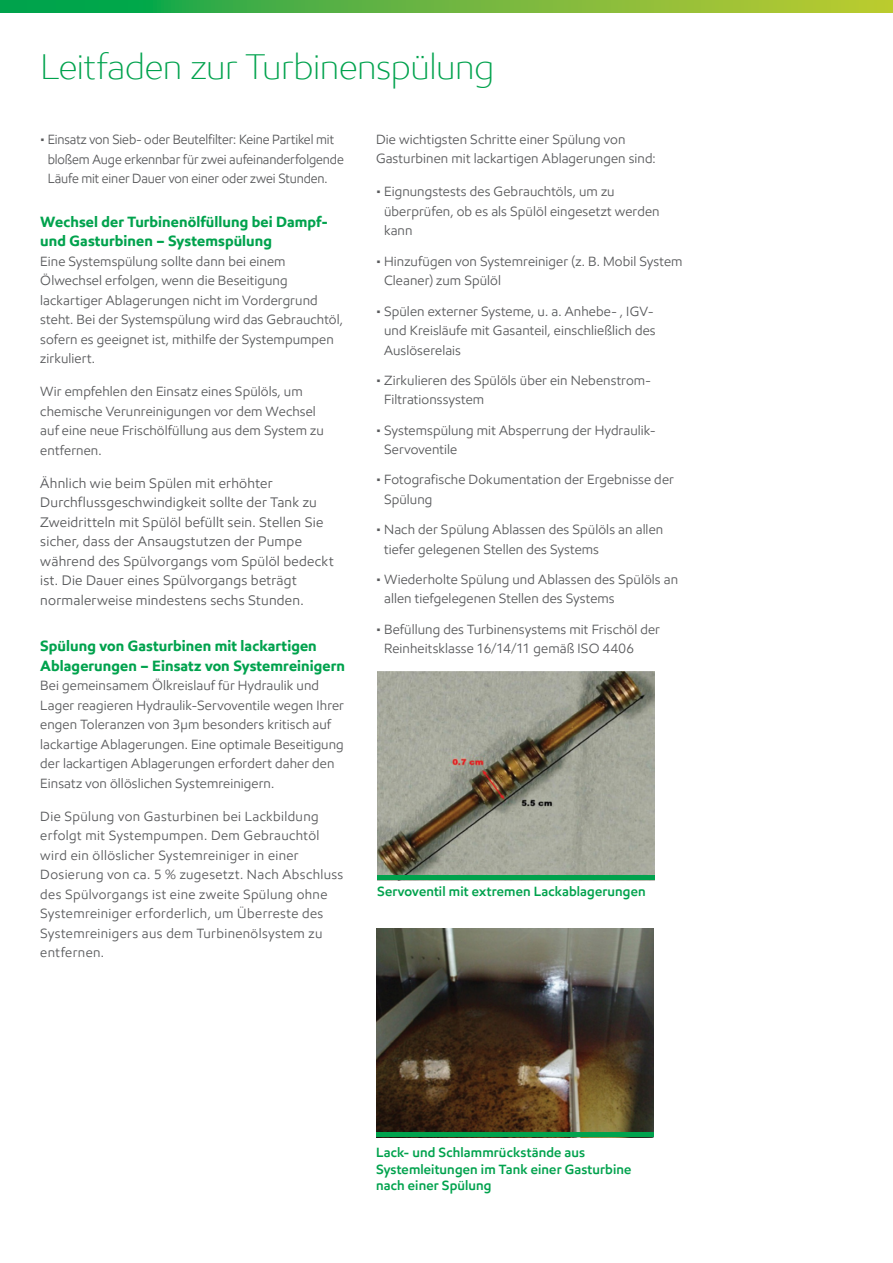
<style>
.page{position:relative;width:893px;height:1263px;background:#fff}
.page>*{position:absolute;margin:0;border:0;box-sizing:border-box;transform-origin:0 0}
.t1{font:300 36px "E Mprint";letter-spacing:-.005em;color:#00a24d}
.t2{font:700 15px/19.5px "E Mprint";letter-spacing:.005em;color:#00a24d}
.t3{font:13.95px/19.5px "E Mprint";letter-spacing:.02em;color:#58595b}
.t4{font:13.5px/19.5px "E Mprint";letter-spacing:.01em;color:#58595b}
.t5{font:13.5px/19.5px "E Mprint";letter-spacing:.03em;color:#58595b}
.t6{font:13.5px/19.5px "E Mprint";letter-spacing:.01em;color:#58595b;scale:.96 1}
.t7{font:600 13.5px/16.5px "E Mprint";letter-spacing:.01em;color:#00a24d}
</style>
<div class="page">
<svg style="left:0;top:0;width:893px;height:13px"></svg>
<img style="left:377px;top:672px;width:278px;height:203px">
<div style="left:377px;top:875px;width:278px;height:5px;background:#00a24d"></div>
<img style="left:376px;top:929px;width:278px;height:203px">
<div style="left:376px;top:1132px;width:278px;height:5px;background:#00a24d"></div>
<h1 class="t1" style="left:40px;top:44px;width:455px">Leitfaden zur Turbinenspülung</h1>
<p class="t6" style="left:48px;top:130px;width:310px;text-indent:-7px">• Einsatz von Sieb- oder Beutelfilter: Keine Partikel mit bloßem Auge erkennbar für zwei aufeinanderfolgende<br>Läufe mit einer Dauer von einer oder zwei Stunden.</p>
<p class="t2" style="left:40px;top:212px;width:289px">Wechsel der Turbinenölfüllung bei Dampf&shy;und Gasturbinen – Systemspülung</p>
<p class="t4" style="left:40px;top:251px;width:304px">Eine Systemspülung sollte dann bei einem Ölwechsel erfolgen, wenn die Beseitigung lackartiger Ablagerungen nicht im Vordergrund steht. Bei der Systemspülung wird das Gebrauchtöl, sofern es geeignet ist, mithilfe der Systempumpen zirkuliert.</p>
<p class="t4" style="left:40px;top:382px;width:285px">Wir empfehlen den Einsatz eines Spülöls, um chemische Verunreinigungen vor dem Wechsel auf eine neue Frischölfüllung aus dem System zu entfernen.</p>
<p class="t3" style="left:40px;top:473px;width:295px">Ähnlich wie beim Spülen mit erhöhter Durchflussgeschwindigkeit sollte der Tank zu Zweidritteln mit Spülöl befüllt sein. Stellen Sie sicher, dass der Ansaugstutzen der Pumpe während des Spülvorgangs vom Spülöl bedeckt ist. Die Dauer eines Spülvorgangs beträgt normalerweise mindestens sechs Stunden.</p>
<p class="t2" style="left:40px;top:636px;width:306px">Spülung von Gasturbinen mit lackartigen<br>Ablagerungen – Einsatz von Systemreinigern</p>
<p class="t4" style="left:40px;top:676px;width:305px">Bei gemeinsamem Ölkreislauf für Hydraulik und Lager reagieren Hydraulik-Servoventile wegen Ihrer engen Toleranzen von 3µm besonders kritisch auf lackartige Ablagerungen. Eine optimale Beseitigung der lackartigen Ablagerungen erfordert daher den Einsatz von öllöslichen Systemreinigern.</p>
<p class="t5" style="left:40px;top:806px;width:305px">Die Spülung von Gasturbinen bei Lackbildung erfolgt mit Systempumpen. Dem Gebrauchtöl wird ein öllöslicher Systemreiniger in einer Dosierung von ca. 5 % zugesetzt. Nach Abschluss des Spülvorgangs ist eine zweite Spülung ohne Systemreiniger erforderlich, um Überreste des Systemreinigers aus dem Turbinenölsystem zu entfernen.</p>
<p class="t4" style="left:376px;top:129px;width:281px">Die wichtigsten Schritte einer Spülung von<br>Gasturbinen mit lackartigen Ablagerungen sind:</p>
<p class="t4" style="left:384px;top:182px;width:277px;text-indent:-8px">• Eignungstests des Gebrauchtöls, um zu überprüfen, ob es als Spülöl eingesetzt werden kann</p>
<p class="t4" style="left:384px;top:251px;width:300px;text-indent:-8px">• Hinzufügen von Systemreiniger (z. B. Mobil System<br>Cleaner) zum Spülöl</p>
<p class="t4" style="left:384px;top:301px;width:273px;text-indent:-8px">• Spülen externer Systeme, u. a. Anhebe- , IGV&shy;und Kreisläufe mit Gasanteil, einschließlich des<br>Auslöserelais</p>
<p class="t4" style="left:384px;top:370px;width:268px;text-indent:-8px">• Zirkulieren des Spülöls über ein Nebenstrom-<br>Filtrationssystem</p>
<p class="t4" style="left:384px;top:420px;width:273px;text-indent:-8px">• Systemspülung mit Absperrung der Hydraulik-<br>Servoventile</p>
<p class="t4" style="left:384px;top:470px;width:291px;text-indent:-8px">• Fotografische Dokumentation der Ergebnisse der<br>Spülung</p>
<p class="t4" style="left:384px;top:520px;width:281px;text-indent:-8px">• Nach der Spülung Ablassen des Spülöls an allen tiefer gelegenen Stellen des Systems</p>
<p class="t4" style="left:384px;top:569px;width:296px;text-indent:-8px">• Wiederholte Spülung und Ablassen des Spülöls an allen tiefgelegenen Stellen des Systems</p>
<p class="t4" style="left:384px;top:619px;width:277px;text-indent:-8px">• Befüllung des Turbinensystems mit Frischöl der<br>Reinheitsklasse 16/14/11 gemäß ISO 4406</p>
<p class="t7" style="left:377px;top:883px;width:270px">Servoventil mit extremen Lackablagerungen</p>
<p class="t7" style="left:376px;top:1144px;width:257px">Lack- und Schlammrückstände aus<br>Systemleitungen im Tank einer Gasturbine nach einer Spülung</p>
</div>
